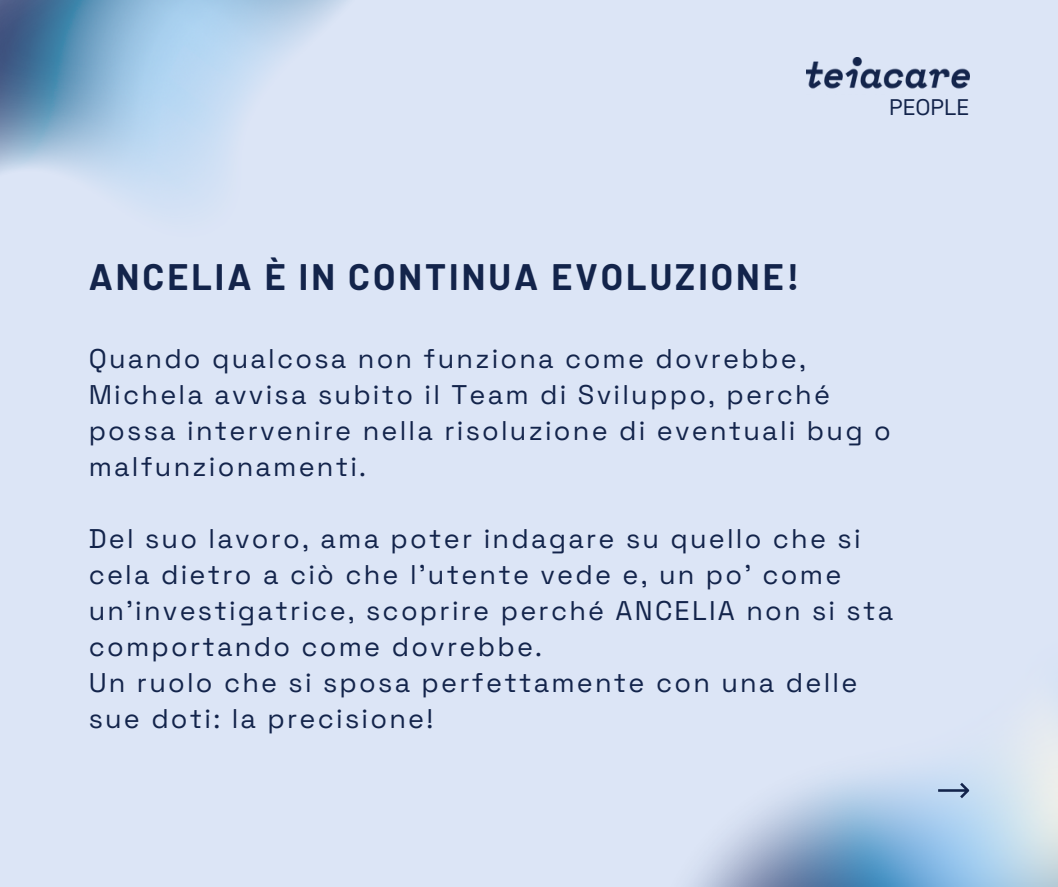
<style>
.page{position:relative;width:1058px;height:887px;background:#fff}
.page>*{position:absolute;margin:0;border:0;box-sizing:border-box;transform-origin:0 0}
.t1{font:700 36px "Barlow";letter-spacing:.085em;color:#13244b}
.t2{font:27px/36px "Space Grotesk";letter-spacing:.085em;color:#13244b}
.t3{font:22.65px "Space Grotesk";color:#13244b}
</style>
<div class="page">
<div style="left:0;top:0;width:1058px;height:886px;background:#dce5f6"></div>
<img style="left:0;top:0;width:347px;height:201px">
<img style="left:692px;top:737px;width:366px;height:149px">
<img style="left:806px;top:57px;width:163px;height:32px">
<svg style="left:938px;top:782px;width:31px;height:16px"></svg>
<p class="t1" style="left:89px;top:254px;width:712px">ANCELIA È IN CONTINUA EVOLUZIONE!</p>
<p class="t3" style="left:889px;top:92px;width:81px">PEOPLE</p>
<p class="t2" style="left:89px;top:340px;width:803px">Quando qualcosa non funziona come dovrebbe, Michela avvisa subito il Team di Sviluppo, perché possa intervenire nella risoluzione di eventuali bug o malfunzionamenti.</p>
<p class="t2" style="left:89px;top:520px;width:806px">Del suo lavoro, ama poter indagare su quello che si cela dietro a ciò che l’utente vede e, un po’ come un’investigatrice, scoprire perché ANCELIA non si sta comportando come dovrebbe.</p>
<p class="t2" style="left:89px;top:664px;width:770px">Un ruolo che si sposa perfettamente con una delle sue doti: la precisione!</p>
</div>
